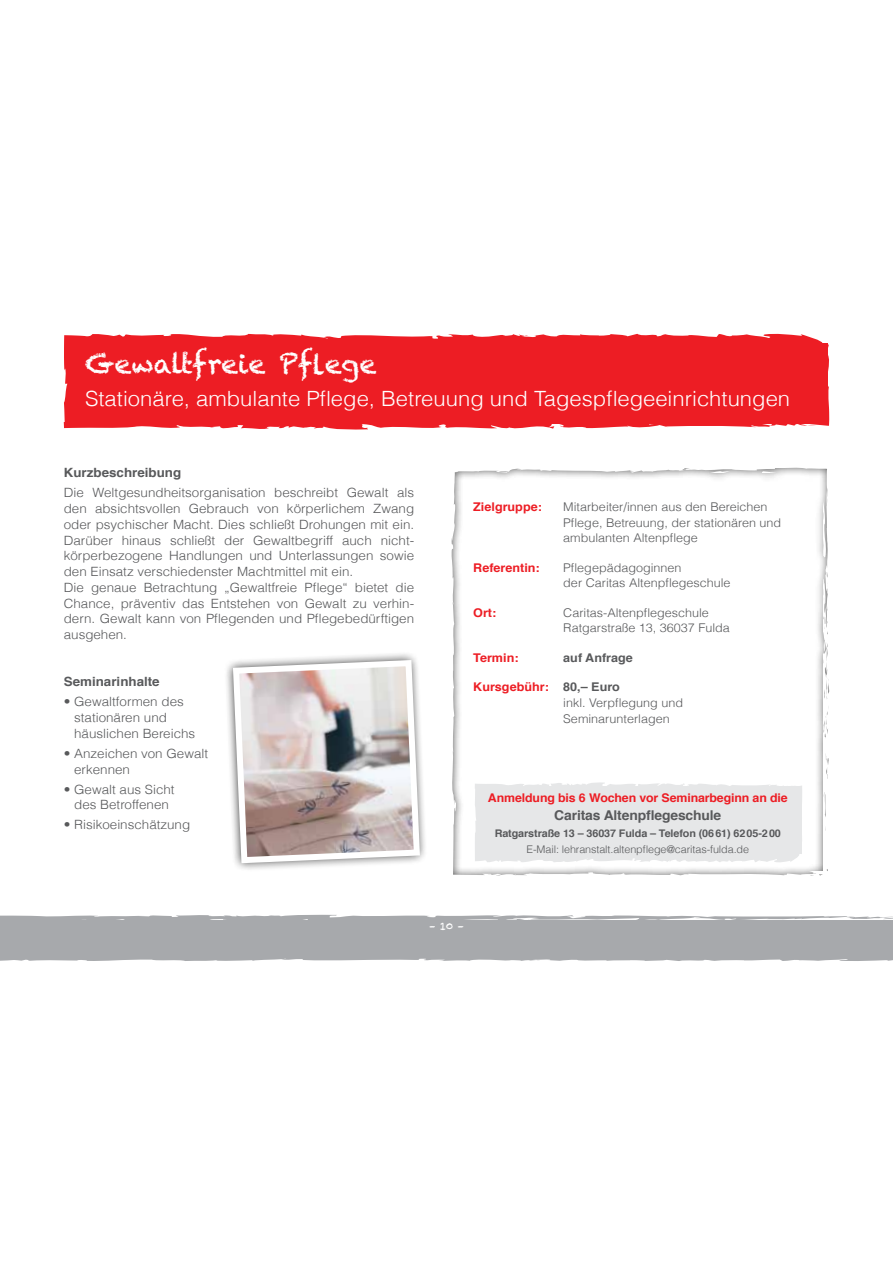
<style>
.page{position:relative;width:893px;height:1263px;background:#fff}
.page>*{position:absolute;margin:0;border:0;box-sizing:border-box;transform-origin:0 0}
.t1{font:27px "Chalkduster";color:#fff}
.t2{font:300 21px "Helvetica";color:#fff;scale:1.05 1}
.t3{font:700 13.5px "Helvetica";letter-spacing:-.01em;color:#58595b}
.t4{font:300 12.75px/15.8px "Helvetica";color:#58595b;scale:1.05 1}
.t5{font:700 12.75px "Helvetica";color:#58595b;scale:1.05 1}
.t6{font:300 12px/15.8px "Helvetica";color:#58595b;scale:1.05 1}
.t7{font:700 12px "Helvetica";letter-spacing:-.01em;color:#ed1d24}
.t8{font:700 12px "Helvetica";letter-spacing:-.01em;color:#ed1d24;scale:1.05 1}
.t9{font:700 12px "Helvetica";color:#58595b;scale:1.05 1}
.t10{font:10.65px "Chalkduster";color:#fff}
.t11{font:700 10.5px "Helvetica";letter-spacing:-.01em;color:#58595b}
.t12{font:300 10.5px "Helvetica";letter-spacing:-.01em;color:#58595b}
.s1{font-weight:700;color:#ed1d24}
.s2{font-weight:700}
</style>
<div class="page">
<svg style="left:0;top:914px;width:893px;height:47px;background:#adafb1"></svg>
<svg style="left:829px;top:409px;width:1px;height:15px"></svg>
<svg style="left:64px;top:333px;width:765px;height:97px;background:#ee2930"></svg>
<svg style="left:507px;top:352px;width:13px;height:2px"></svg>
<svg style="left:213px;top:412px;width:6px;height:2px"></svg>
<svg style="left:99px;top:350px;width:14px;height:1px"></svg>
<svg style="left:416px;top:414px;width:15px;height:3px"></svg>
<div style="left:450px;top:467px;width:379px;height:411px;background:#000;opacity:.75"></div>
<svg style="left:475px;top:781px;width:328px;height:88px;background:#e9eaea"></svg>
<svg style="left:226px;top:654px;width:199px;height:216px"></svg>
<svg style="left:230px;top:657px;width:193px;height:209px"></svg>
<h1 class="t1" style="left:85px;top:348px;width:293px">Gewaltfreie Pflege</h1>
<h2 class="t2" style="left:85px;top:382px;width:673px">Stationäre, ambulante Pflege, Betreuung und Tagespflegeeinrichtungen</h2>
<p class="t5" style="left:64px;top:463px;width:113px">Kurzbeschreibung</p>
<p class="t4" style="left:64px;top:484px;width:335px">Die Weltgesundheitsorganisation beschreibt Gewalt als den absichtsvollen Gebrauch von körperlichem Zwang oder psychischer Macht. Dies schließt Drohungen mit ein.<br>Darüber hinaus schließt der Gewaltbegriff auch nicht&shy;körperbezogene Handlungen und Unterlassungen sowie den Einsatz verschiedenster Machtmittel mit ein.<br>Die genaue Betrachtung „Gewaltfreie Pflege“ bietet die Chance, präventiv das Entstehen von Gewalt zu verhin&shy;dern. Gewalt kann von Pflegenden und Pflegebedürftigen ausgehen.</p>
<p class="t5" style="left:64px;top:672px;width:93px">Seminarinhalte</p>
<p class="t4" style="left:74px;top:693px;width:117px;text-indent:-10px">• Gewaltformen des stationären und häuslichen Bereichs</p>
<p class="t4" style="left:74px;top:745px;width:129px;text-indent:-10px">• Anzeichen von Gewalt erkennen</p>
<p class="t4" style="left:64px;top:781px;width:107px;text-align:center">• Gewalt aus Sicht des Betroffenen</p>
<p class="t4" style="left:64px;top:816px;width:122px">• Risikoeinschätzung</p>
<p class="t8" style="left:473px;top:497px;width:67px">Zielgruppe:</p>
<p class="t6" style="left:563px;top:498px;width:209px">Mitarbeiter/innen aus den Bereichen<br>Pflege, Betreuung, der stationären und ambulanten Altenpflege</p>
<p class="t8" style="left:473px;top:558px;width:65px">Referentin:</p>
<p class="t6" style="left:563px;top:559px;width:161px">Pflegepädagoginnen<br>der Caritas Altenpflegeschule</p>
<p class="t8" style="left:473px;top:603px;width:23px">Ort:</p>
<p class="t6" style="left:563px;top:604px;width:160px">Caritas-Altenpflegeschule<br>Ratgarstraße 13, 36037 Fulda</p>
<p class="t8" style="left:473px;top:648px;width:45px">Termin:</p>
<p class="t9" style="left:563px;top:648px;width:68px">auf Anfrage</p>
<p class="t6" style="left:563px;top:678px;width:116px;line-height:16.2px;text-indent:-90px"><span class="s1">Kursgebühr:</span> <span class="s2">80,– Euro<br></span>inkl. Verpflegung und<br>Seminarunterlagen</p>
<p class="t7" style="left:488px;top:788px;width:301px">Anmeldung bis 6 Wochen vor Seminarbeginn an die</p>
<p class="t3" style="left:554px;top:805px;width:169px">Caritas Altenpflegeschule</p>
<p class="t11" style="left:495px;top:825px;width:288px">Ratgarstraße 13 – 36037 Fulda – Telefon (0661) 6205-200</p>
<p class="t12" style="left:527px;top:841px;width:224px">E-Mail: lehranstalt.altenpflege@caritas-fulda.de</p>
<p class="t10" style="left:429px;top:920px;width:37px">– 10 –</p>
</div>
